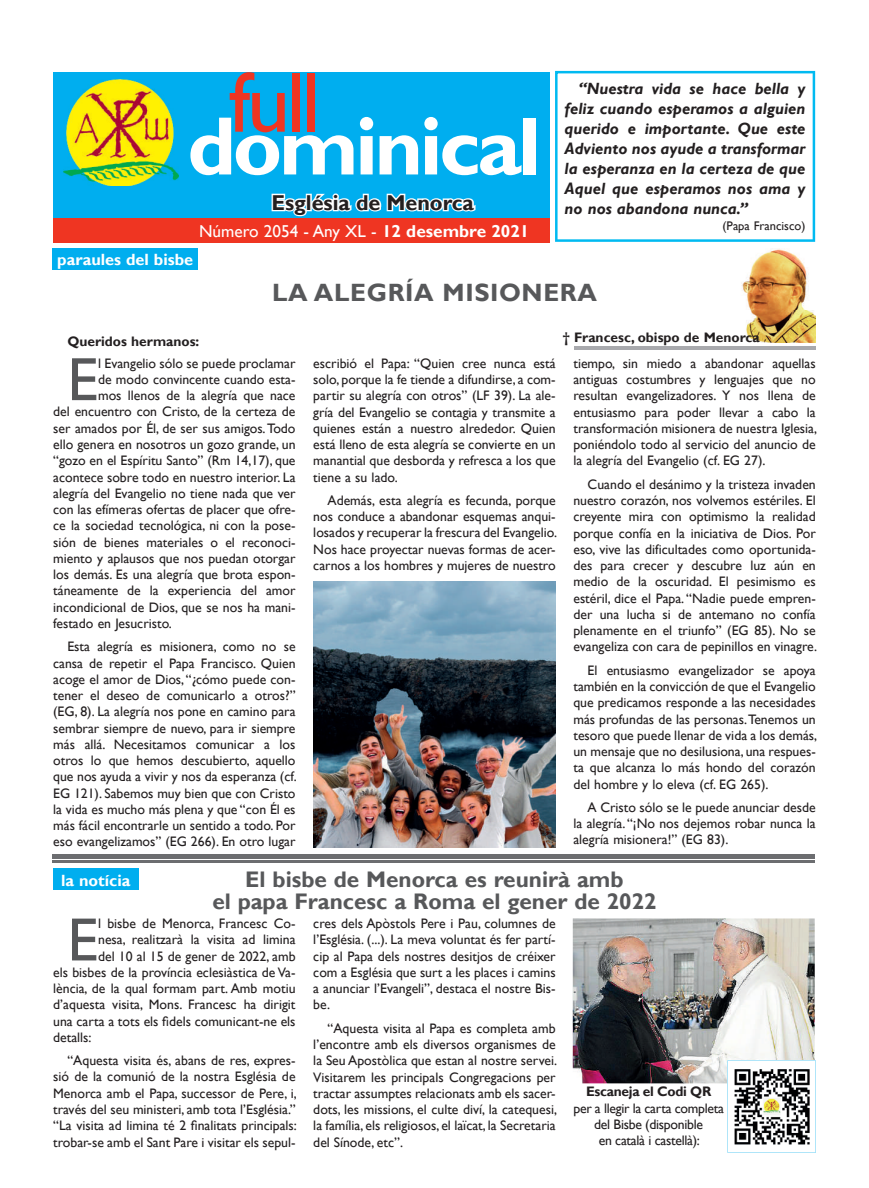
<style>
.page{position:relative;width:869px;height:1188px;background:#fff}
.page>*{position:absolute;margin:0;border:0;box-sizing:border-box;transform-origin:0 0}
.t1{font:86.12px "Gill Sans";color:#ef3522}
.t2{font:700 83.25px "Gill Sans";letter-spacing:-.04em;color:#fff}
.t3{font:61.38px "Gill Sans";color:#57585a}
.t4{font:700 25px "Gill Sans";letter-spacing:.025em;color:#57585a}
.t5{font:700 22.5px/22.5px "Gill Sans";color:#57585a;text-align:center}
.t6{font:700 21.5px "Gill Sans";color:#231f20}
.t7{font:17.25px "Gill Sans";color:#fff}
.t8{font:italic 700 16.25px/20px "Gill Sans";color:#231f20;text-align:justify}
.t9{font:700 16.25px "Gill Sans";color:#fff}
.t10{font:13.75px/16.2px "Gill Sans";color:#231f20;text-align:justify}
.t11{font:13.75px/16.2px "Gill Sans";letter-spacing:-.02em;color:#231f20;text-align:center}
.t12{font:700 13.75px "Gill Sans";color:#231f20}
.t13{font:700 13.75px "Gill Sans";letter-spacing:-.02em;color:#231f20}
.t14{font:12.5px "Gill Sans";color:#231f20}
.s1{font-weight:700}
</style>
<div class="page">
<div style="left:53px;top:72px;width:496px;height:171px;background:#00aeef"></div>
<svg style="left:271px;top:193px;width:205px;height:24px"></svg>
<div style="left:53px;top:218px;width:496px;height:25px;background:#ef3522"></div>
<img style="left:741px;top:248px;width:73px;height:94px">
<img style="left:63px;top:79px;width:115px;height:107px">
<hr style="left:573px;top:346px;width:241px;height:4px;background:#a8a9ad">
<hr style="left:53px;top:854px;width:761px;height:2px;background:#6c6d70">
<hr style="left:53px;top:857px;width:761px;height:1px;background:#6c6d70">
<hr style="left:53px;top:859px;width:761px;height:2px;background:#6c6d70">
<div style="left:53px;top:248px;width:145px;height:21px;background:#00aeef"></div>
<div style="left:53px;top:868px;width:85px;height:21px;background:#00aeef"></div>
<svg style="left:555px;top:71px;width:259px;height:171px"></svg>
<img style="left:572px;top:918px;width:242px;height:164px">
<img style="left:313px;top:581px;width:242px;height:266px">
<svg style="left:727px;top:1060px;width:88px;height:92px"></svg>
<h1 class="t1" style="left:229px;top:53px;width:93px">full</h1>
<h2 class="t2" style="left:187px;top:96px;width:354px">dominical</h2>
<h3 class="t6" style="left:271px;top:189px;width:204px">Església de Menorca</h3>
<p class="t7" style="left:199px;top:221px;width:332px">Número 2054 - Any XL - <span class="s1">12 desembre 2021</span></p>
<p class="t9" style="left:57px;top:249px;width:137px">paraules del bisbe</p>
<p class="t8" style="left:564px;top:79px;width:242px;text-indent:14px">“Nuestra vida se hace bella y feliz cuando esperamos a alguien querido e importante. Que este Adviento nos ayude a transformar la esperanza en la certeza de que Aquel que esperamos nos ama y no nos abandona nunca.”</p>
<p class="t14" style="left:722px;top:219px;width:84px">(Papa Francisco)</p>
<p class="t12" style="left:67px;top:333px;width:133px">Queridos hermanos:</p>
<h3 class="t4" style="left:272px;top:277px;width:326px">LA ALEGRÍA MISIONERA</h3>
<p class="t12" style="left:562px;top:329px;width:198px">† Francesc, obispo de Menorca</p>
<h3 class="t3" style="left:67px;top:344px;width:32px">E</h3>
<p class="t10" style="left:98px;top:355px;width:199px">l Evangelio sólo se puede proclamar</p>
<p class="t10" style="left:98px;top:371px;width:199px">de modo convincente cuando esta-</p>
<p class="t10" style="left:98px;top:387px;width:199px">mos llenos de la alegría que nace</p>
<p class="t10" style="left:53px;top:404px;width:244px">del encuentro con Cristo, de la certeza de</p>
<p class="t10" style="left:53px;top:420px;width:244px">ser amados por Él, de ser sus amigos. Todo</p>
<p class="t10" style="left:53px;top:436px;width:244px">ello genera en nosotros un gozo grande, un</p>
<p class="t10" style="left:53px;top:452px;width:244px">“gozo en el Espíritu Santo” (Rm 14,17), que</p>
<p class="t10" style="left:53px;top:469px;width:244px">acontece sobre todo en nuestro interior. La</p>
<p class="t10" style="left:53px;top:485px;width:244px">alegría del Evangelio no tiene nada que ver</p>
<p class="t10" style="left:53px;top:501px;width:244px">con las efímeras ofertas de placer que ofre-</p>
<p class="t10" style="left:53px;top:517px;width:244px">ce la sociedad tecnológica, ni con la pose-</p>
<p class="t10" style="left:53px;top:534px;width:244px">sión de bienes materiales o el reconoci-</p>
<p class="t10" style="left:53px;top:550px;width:244px">miento y aplausos que nos puedan otorgar</p>
<p class="t10" style="left:53px;top:566px;width:244px">los demás. Es una alegría que brota espon-</p>
<p class="t10" style="left:53px;top:582px;width:244px">táneamente de la experiencia del amor</p>
<p class="t10" style="left:53px;top:599px;width:244px">incondicional de Dios, que se nos ha mani-</p>
<p class="t10" style="left:53px;top:615px;width:120px">festado en Jesucristo.</p>
<p class="t10" style="left:53px;top:638px;width:245px;text-indent:14px">Esta alegría es misionera, como no se cansa de repetir el Papa Francisco. Quien acoge el amor de Dios, “¿cómo puede con&shy;tener el deseo de comunicarlo a otros?” (EG, 8). La alegría nos pone en camino para sembrar siempre de nuevo, para ir siempre más allá. Necesitamos comunicar a los otros lo que hemos descubierto, aquello que nos ayuda a vivir y nos da esperanza (cf.<br>EG 121). Sabemos muy bien que con Cristo la vida es mucho más plena y que “con Él es más fácil encontrarle un sentido a todo. Por eso evangelizamos” (EG 266). En otro lugar</p>
<p class="t10" style="left:313px;top:355px;width:244px">escribió el Papa: “Quien cree nunca está solo, porque la fe tiende a difundirse, a com&shy;partir su alegría con otros” (LF 39). La ale&shy;gría del Evangelio se contagia y transmite a quienes están a nuestro alrededor. Quien está lleno de esta alegría se convierte en un manantial que desborda y refresca a los que tiene a su lado.</p>
<p class="t10" style="left:313px;top:492px;width:245px;text-indent:14px">Además, esta alegría es fecunda, porque nos conduce a abandonar esquemas anqui&shy;losados y recuperar la frescura del Evangelio.<br>Nos hace proyectar nuevas formas de acer&shy;carnos a los hombres y mujeres de nuestro</p>
<p class="t10" style="left:573px;top:355px;width:245px">tiempo, sin miedo a abandonar aquellas antiguas costumbres y lenguajes que no resultan evangelizadores. Y nos llena de entusiasmo para poder llevar a cabo la transformación misionera de nuestra Iglesia, poniéndolo todo al servicio del anuncio de la alegría del Evangelio (cf. EG 27).</p>
<p class="t10" style="left:573px;top:476px;width:245px;text-indent:14px">Cuando el desánimo y la tristeza invaden nuestro corazón, nos volvemos estériles. El creyente mira con optimismo la realidad porque confía en la iniciativa de Dios. Por eso, vive las dificultades como oportunida&shy;des para crecer y descubre luz aún en medio de la oscuridad. El pesimismo es estéril, dice el Papa. “Nadie puede empren&shy;der una lucha si de antemano no confía plenamente en el triunfo” (EG 85). No se evangeliza con cara de pepinillos en vinagre.</p>
<p class="t10" style="left:573px;top:662px;width:245px;text-indent:14px">El entusiasmo evangelizador se apoya también en la convicción de que el Evangelio que predicamos responde a las necesidades más profundas de las personas. Tenemos un tesoro que puede llenar de vida a los demás, un mensaje que no desilusiona, una respues&shy;ta que alcanza lo más hondo del corazón del hombre y lo eleva (cf. EG 265).</p>
<p class="t10" style="left:573px;top:799px;width:244px;text-indent:14px">A Cristo sólo se le puede anunciar desde la alegría. “¡No nos dejemos robar nunca la alegría misionera!” (EG 83).</p>
<p class="t9" style="left:61px;top:870px;width:71px">la notícia</p>
<h3 class="t5" style="left:212px;top:868px;width:445px">El bisbe de Menorca es reunirà amb<br>el papa Francesc a Roma el gener de 2022</h3>
<h3 class="t3" style="left:67px;top:903px;width:32px">E</h3>
<p class="t10" style="left:98px;top:915px;width:199px">l bisbe de Menorca, Francesc Co-</p>
<p class="t10" style="left:98px;top:931px;width:199px">nesa, realitzarà la visita ad limina</p>
<p class="t10" style="left:98px;top:947px;width:199px">del 10 al 15 de gener de 2022, amb</p>
<p class="t10" style="left:53px;top:963px;width:244px">els bisbes de la província eclesiàstica de Va-</p>
<p class="t10" style="left:53px;top:980px;width:244px">lència, de la qual formam part. Amb motiu</p>
<p class="t10" style="left:53px;top:996px;width:244px">d’aquesta visita, Mons. Francesc ha dirigit</p>
<p class="t10" style="left:53px;top:1012px;width:244px">una carta a tots els fidels comunicant-ne els</p>
<p class="t10" style="left:53px;top:1028px;width:40px">detalls:</p>
<p class="t10" style="left:53px;top:1052px;width:245px;text-indent:14px">“Aquesta visita és, abans de res, expres&shy;sió de la comunió de la nostra Església de Menorca amb el Papa, successor de Pere, i, través del seu ministeri, amb tota l’Església.” “La visita ad limina té 2 finalitats principals: trobar-se amb el Sant Pare i visitar els sepul-</p>
<p class="t10" style="left:313px;top:915px;width:244px">cres dels Apòstols Pere i Pau, columnes de l’Església. (...). La meva voluntat és fer partí&shy;cip al Papa dels nostres desitjos de créixer com a Església que surt a les places i camins a anunciar l’Evangeli”, destaca el nostre Bis&shy;be.</p>
<p class="t10" style="left:313px;top:1019px;width:245px;text-indent:14px">“Aquesta visita al Papa es completa amb l’encontre amb els diversos organismes de la Seu Apostòlica que estan al nostre servei.<br>Visitarem les principals Congregacions per tractar assumptes relacionats amb els sacer&shy;dots, les missions, el culte diví, la catequesi, la família, els religiosos, el laïcat, la Secretaria del Sínode, etc”.</p>
<p class="t13" style="left:586px;top:1083px;width:127px">Escaneja el Codi QR</p>
<p class="t11" style="left:573px;top:1099px;width:152px">per a llegir la carta completa del Bisbe (disponible<br>en català i castellà):</p>
</div>
